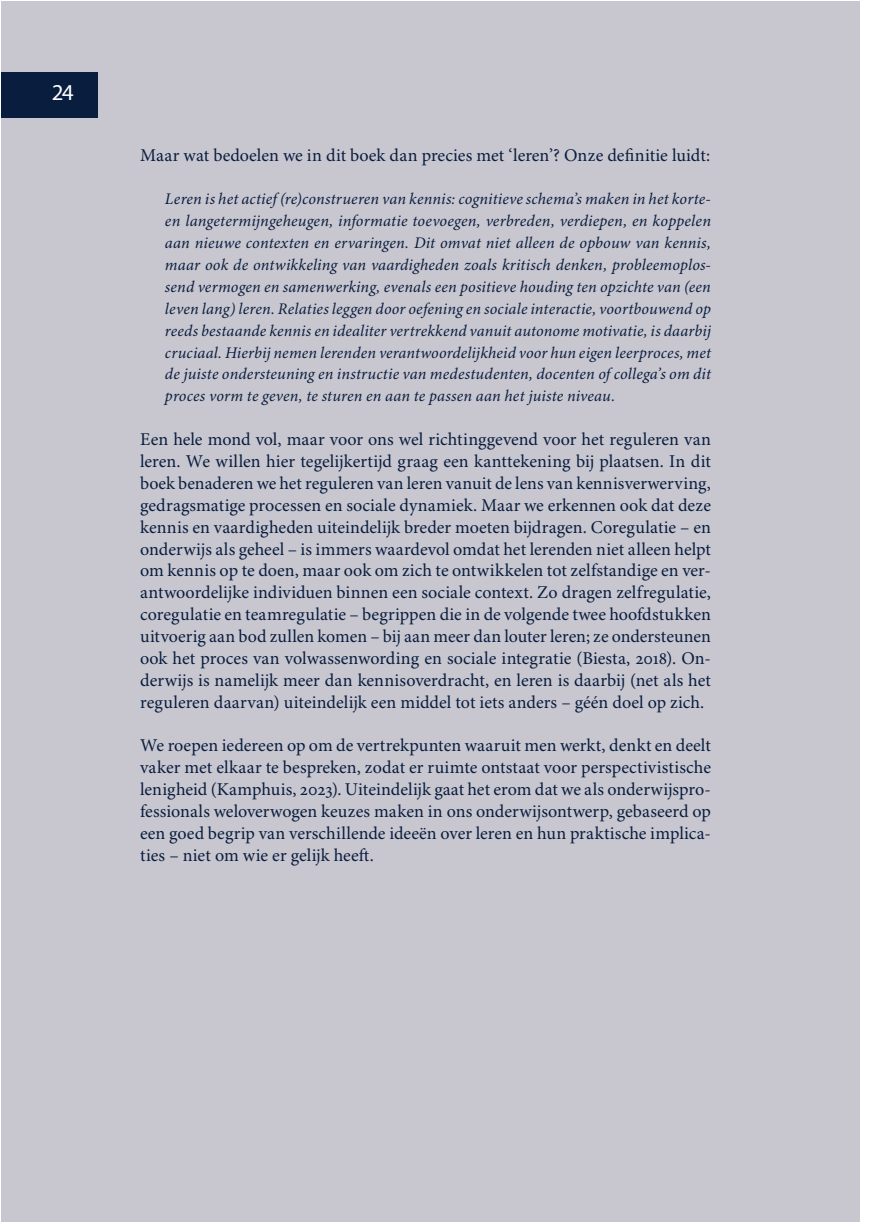
<style>
.page{position:relative;width:876px;height:1223px;background:#fff}
.page>*{position:absolute;margin:0;border:0;box-sizing:border-box;transform-origin:0 0}
.t1{font:22.75px "Myriad Pro";color:#fff}
.t2{font:18.03px/21.9px "Minion Pro";color:#091e3f;text-align:justify}
.t3{font:italic 16.28px/21.9px "Minion Pro";letter-spacing:.01em;color:#091e3f;text-align:justify}
</style>
<div class="page">
<div style="left:1px;top:1px;width:858px;height:1220px;background:#c8c6cf"></div>
<div style="left:1px;top:72px;width:97px;height:45px;background:#091e3f"></div>
<p class="t1" style="left:53px;top:80px;width:23px">24</p>
<p class="t2" style="left:140px;top:145px;width:571px">Maar wat bedoelen we in dit boek dan precies met ‘leren’? Onze definitie luidt:</p>
<p class="t3" style="left:165px;top:189px;width:547px">Leren is het actief (re)construeren van kennis: cognitieve schema’s maken in het korte&shy;en langetermijngeheugen, informatie toevoegen, verbreden, verdiepen, en koppelen aan nieuwe contexten en ervaringen. Dit omvat niet alleen de opbouw van kennis, maar ook de ontwikkeling van vaardigheden zoals kritisch denken, probleemoplos&shy;send vermogen en samenwerking, evenals een positieve houding ten opzichte van (een leven lang) leren. Relaties leggen door oefening en sociale interactie, voortbouwend op reeds bestaande kennis en idealiter vertrekkend vanuit autonome motivatie, is daarbij cruciaal. Hierbij nemen lerenden verantwoordelijkheid voor hun eigen leerproces, met de juiste ondersteuning en instructie van medestudenten, docenten of collega’s om dit proces vorm te geven, te sturen en aan te passen aan het juiste niveau.</p>
<p class="t2" style="left:140px;top:429px;width:572px">Een hele mond vol, maar voor ons wel richtinggevend voor het reguleren van leren. We willen hier tegelijkertijd graag een kanttekening bij plaatsen. In dit boek benaderen we het reguleren van leren vanuit de lens van kennisverwerving, gedragsmatige processen en sociale dynamiek. Maar we erkennen ook dat deze kennis en vaardigheden uiteindelijk breder moeten bijdragen. Coregulatie – en onderwijs als geheel – is immers waardevol omdat het lerenden niet alleen helpt om kennis op te doen, maar ook om zich te ontwikkelen tot zelfstandige en ver&shy;antwoordelijke individuen binnen een sociale context. Zo dragen zelfregulatie, coregulatie en teamregulatie – begrippen die in de volgende twee hoofdstukken uitvoerig aan bod zullen komen – bij aan meer dan louter leren; ze ondersteunen ook het proces van volwassenwording en sociale integratie (Biesta, 2018). On&shy;derwijs is namelijk meer dan kennisoverdracht, en leren is daarbij (net als het reguleren daarvan) uiteindelijk een middel tot iets anders – géén doel op zich.</p>
<p class="t2" style="left:140px;top:735px;width:572px">We roepen iedereen op om de vertrekpunten waaruit men werkt, denkt en deelt vaker met elkaar te bespreken, zodat er ruimte ontstaat voor perspectivistische lenigheid (Kamphuis, 2023). Uiteindelijk gaat het erom dat we als onderwijspro&shy;fessionals weloverwogen keuzes maken in ons onderwijsontwerp, gebaseerd op een goed begrip van verschillende ideeën over leren en hun praktische implica&shy;ties – niet om wie er gelijk heeft.</p>
</div>
